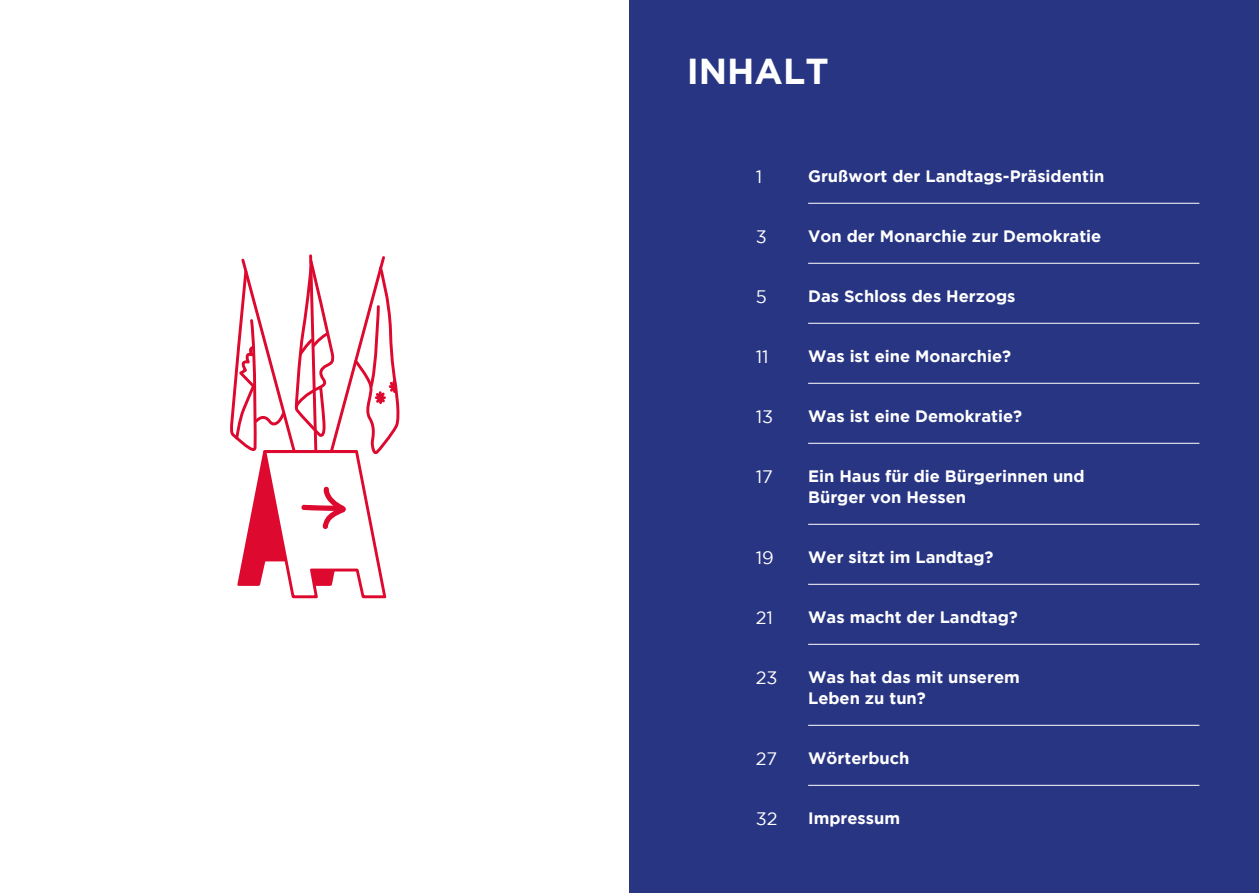
<style>
.page{position:relative;width:1259px;height:893px;background:#fff}
.page>*{position:absolute;margin:0;border:0;box-sizing:border-box;transform-origin:0 0}
.t1{font:700 36px "Gotham";color:#fff}
.t2{font:18px "Gotham";color:#fff}
.t3{font:700 16.5px/21px "Gotham";color:#fff}
</style>
<div class="page">
<div style="left:629px;top:0;width:630px;height:893px;background:#283583"></div>
<hr style="left:808px;top:203px;width:391px;height:1px;background:#fff">
<hr style="left:808px;top:263px;width:391px;height:1px;background:#fff">
<hr style="left:808px;top:323px;width:391px;height:1px;background:#fff">
<hr style="left:808px;top:383px;width:391px;height:1px;background:#fff">
<hr style="left:808px;top:443px;width:391px;height:1px;background:#fff">
<hr style="left:808px;top:524px;width:391px;height:1px;background:#fff">
<hr style="left:808px;top:584px;width:391px;height:1px;background:#fff">
<hr style="left:808px;top:644px;width:391px;height:1px;background:#fff">
<hr style="left:808px;top:725px;width:391px;height:1px;background:#fff">
<hr style="left:808px;top:785px;width:391px;height:1px;background:#fff">
<svg style="left:230px;top:254px;width:170px;height:345px"></svg>
<hr style="left:392px;top:382px;width:4px;height:10px;background:#dd092f">
<h1 class="t1" style="left:686px;top:51px;width:143px">INHALT</h1>
<p class="t2" style="left:756px;top:167px;width:8px">1</p>
<p class="t3" style="left:808px;top:165px;width:298px">Grußwort der Landtags-Präsidentin</p>
<p class="t2" style="left:756px;top:227px;width:13px">3</p>
<p class="t3" style="left:808px;top:225px;width:295px">Von der Monarchie zur Demokratie</p>
<p class="t2" style="left:756px;top:287px;width:13px">5</p>
<p class="t3" style="left:808px;top:285px;width:209px">Das Schloss des Herzogs</p>
<p class="t2" style="left:756px;top:347px;width:14px">11</p>
<p class="t3" style="left:808px;top:345px;width:205px">Was ist eine Monarchie?</p>
<p class="t2" style="left:756px;top:407px;width:19px">13</p>
<p class="t3" style="left:808px;top:405px;width:216px">Was ist eine Demokratie?</p>
<p class="t2" style="left:756px;top:467px;width:19px">17</p>
<p class="t3" style="left:808px;top:465px;width:278px">Ein Haus für die Bürgerinnen und<br>Bürger von Hessen</p>
<p class="t2" style="left:756px;top:548px;width:20px">19</p>
<p class="t3" style="left:808px;top:546px;width:187px">Wer sitzt im Landtag?</p>
<p class="t2" style="left:756px;top:608px;width:19px">21</p>
<p class="t3" style="left:808px;top:606px;width:211px">Was macht der Landtag?</p>
<p class="t2" style="left:756px;top:668px;width:23px">23</p>
<p class="t3" style="left:808px;top:666px;width:213px">Was hat das mit unserem<br>Leben zu tun?</p>
<p class="t2" style="left:756px;top:749px;width:23px">27</p>
<p class="t3" style="left:808px;top:747px;width:103px">Wörterbuch</p>
<p class="t2" style="left:756px;top:809px;width:23px">32</p>
<p class="t3" style="left:808px;top:807px;width:93px">Impressum</p>
</div>
